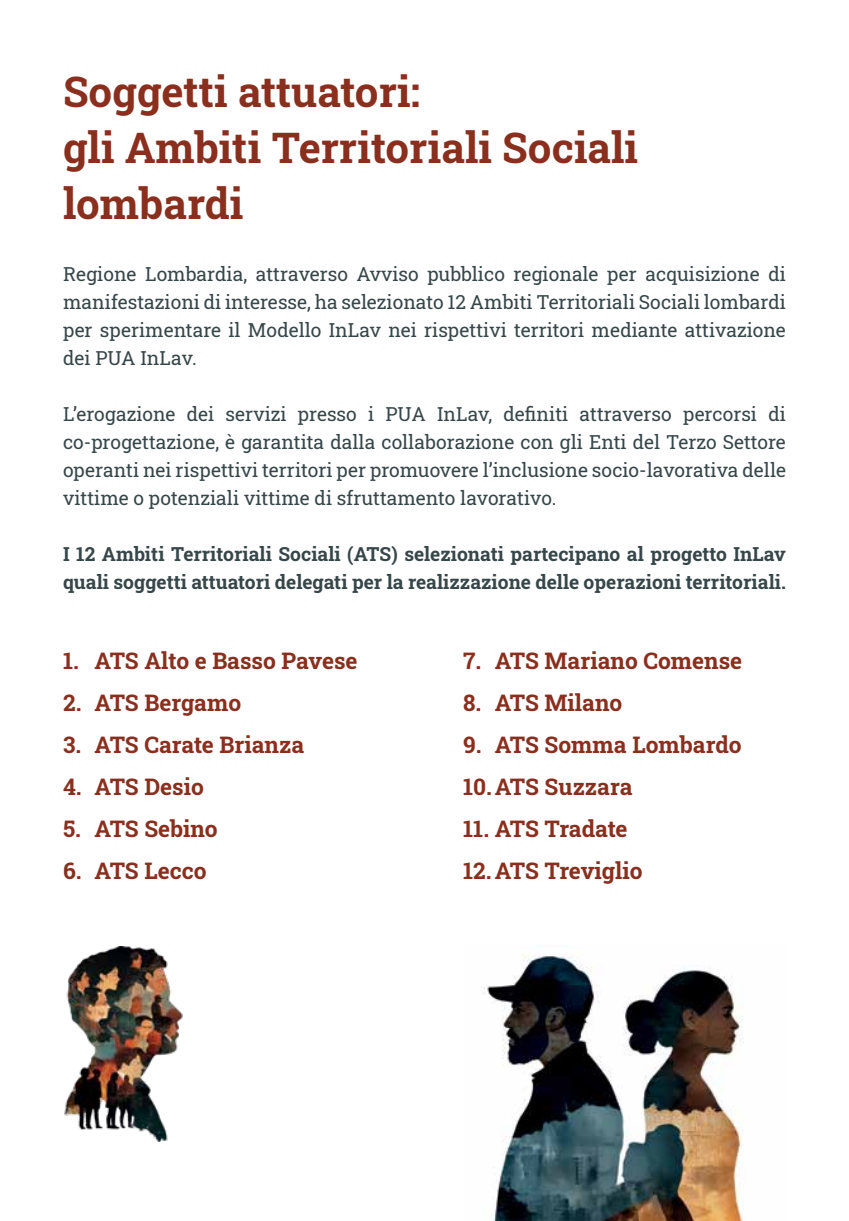
<style>
.page{position:relative;width:849px;height:1221px;background:#fff}
.page>*{position:absolute;margin:0;border:0;box-sizing:border-box;transform-origin:0 0}
.t1{font:700 42px/56px "Roboto Slab";color:#8a2f1d}
.t2{font:700 22.75px/42px "Roboto Slab";color:#8a2f1d}
.t3{font:19.25px/28px "Roboto Slab";color:#364649;text-align:justify}
.t4{font:700 19.25px/28px "Roboto Slab";color:#364649}
</style>
<div class="page">
<img style="left:483px;top:945px;width:261px;height:275px">
<img style="left:64px;top:946px;width:119px;height:195px">
<h1 class="t1" style="left:63px;top:63px;width:576px">Soggetti attuatori:<br>gli Ambiti Territoriali Sociali lombardi</h1>
<p class="t3" style="left:63px;top:259px;width:724px">Regione Lombardia, attraverso Avviso pubblico regionale per acquisizione di manifestazioni di interesse, ha selezionato 12 Ambiti Territoriali Sociali lombardi per sperimentare il Modello InLav nei rispettivi territori mediante attivazione dei PUA InLav.</p>
<p class="t3" style="left:63px;top:399px;width:724px">L’erogazione dei servizi presso i PUA InLav, definiti attraverso percorsi di co-progettazione, è garantita dalla collaborazione con gli Enti del Terzo Settore operanti nei rispettivi territori per promuovere l’inclusione socio-lavorativa delle vittime o potenziali vittime di sfruttamento lavorativo.</p>
<p class="t4" style="left:63px;top:539px;width:724px">I 12 Ambiti Territoriali Sociali (ATS) selezionati partecipano al progetto InLav quali soggetti attuatori delegati per la realizzazione delle operazioni territoriali.</p>
<p class="t2" style="left:63px;top:639px;width:296px">1. ATS Alto e Basso Pavese</p>
<p class="t2" style="left:63px;top:681px;width:179px">2. ATS Bergamo</p>
<p class="t2" style="left:63px;top:723px;width:243px">3. ATS Carate Brianza</p>
<p class="t2" style="left:63px;top:765px;width:142px">4. ATS Desio</p>
<p class="t2" style="left:63px;top:807px;width:156px">5. ATS Sebino</p>
<p class="t2" style="left:63px;top:849px;width:145px">6. ATS Lecco</p>
<p class="t2" style="left:463px;top:639px;width:280px">7. ATS Mariano Comense</p>
<p class="t2" style="left:463px;top:681px;width:160px">8. ATS Milano</p>
<p class="t2" style="left:463px;top:723px;width:280px">9. ATS Somma Lombardo<br>10.ATS Suzzara</p>
<p class="t2" style="left:463px;top:807px;width:181px">11. ATS Tradate<br>12.ATS Treviglio</p>
</div>
